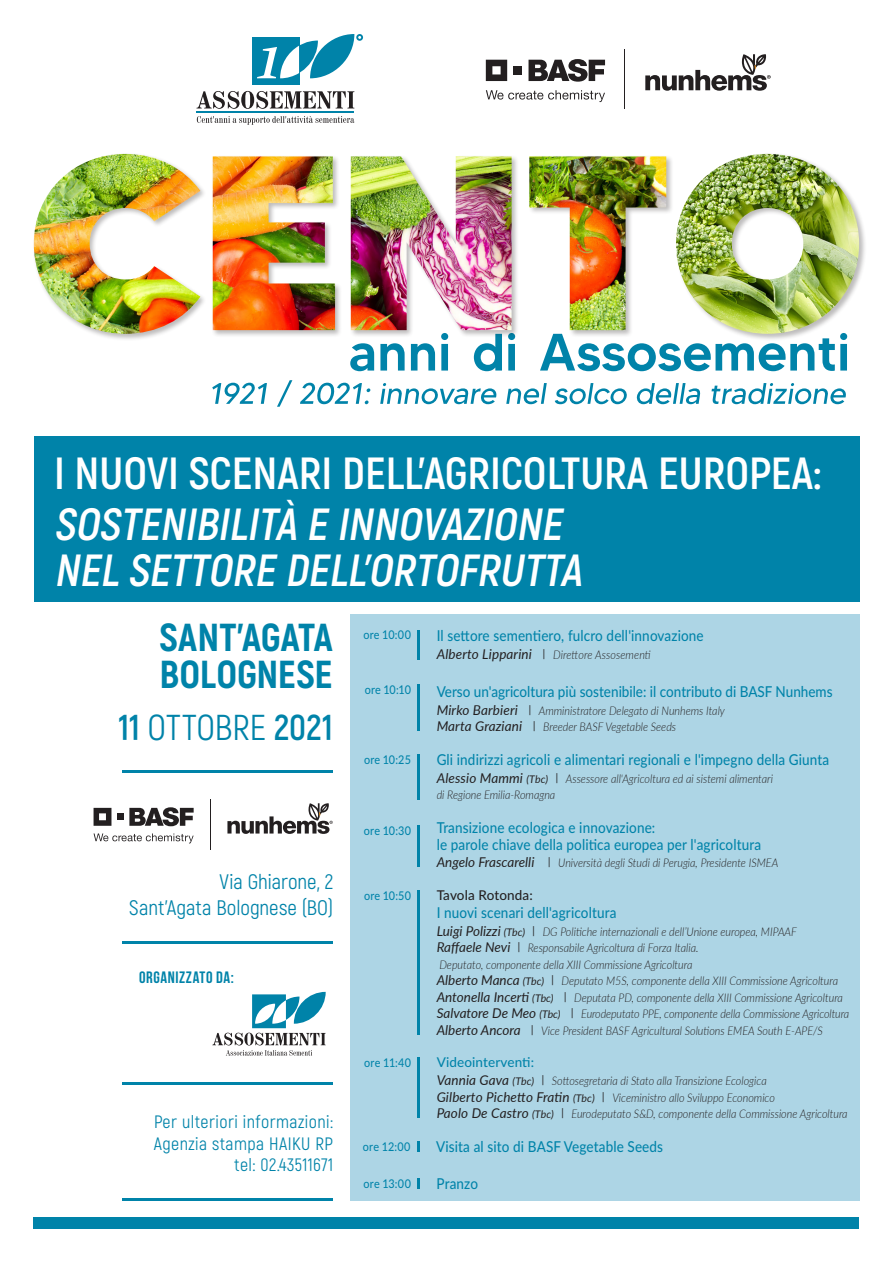
<style>
.page{position:relative;width:893px;height:1263px;background:#fff}
.page>*{position:absolute;margin:0;border:0;box-sizing:border-box;transform-origin:0 0}
.t1{font:500 52.5px "MADETOMMY";color:#0083a9}
.t2{font:italic 700 45px/45.6px "Akrobat";color:#fff}
.t3{font:700 45px "Akrobat";color:#fff}
.t4{font:800 39px/37.5px "Akrobat";color:#0083a9}
.t5{font:36px "Akrobat";color:#0083a9}
.t6{font:21px/25.5px "Akrobat";color:#0083a9;text-align:right}
.t7{font:18px/21.6px "Akrobat";letter-spacing:.025em;color:#0083a9;text-align:right}
.t8{font:700 16.5px "Bebas Neue";letter-spacing:.035em;color:#0083a9}
.t9{font:500 15px/16.4px "Lato";letter-spacing:.01em;color:#0083a9;scale:.9 1}
.t10{font:500 13.5px "Lato";letter-spacing:.01em;color:#0083a9}
.t11{font:500 13.5px "Lato";letter-spacing:.01em;color:#231f20}
.t12{font:italic 300 12px/16.5px "Lato";color:#231f20;scale:.9 1}
.t13{font:500 12px "Lato";letter-spacing:.01em;color:#0083a9;scale:.9 1}
.s1{font-weight:700}
.s2{font-weight:400;font-size:13.5px}
.s3{font-family:"Trade Gothic";font-style:normal;font-size:13.5px}
.s4{font-weight:400;font-size:10.5px}
</style>
<div class="page">
<svg style="left:212px;top:992px;width:114px;height:64px"></svg>
<svg style="left:212px;top:380px;width:634px;height:27px"></svg>
<div style="left:32px;top:152px;width:834px;height:189px;background:#231f20;opacity:.3"></div>
<img style="left:34px;top:154px;width:825px;height:180px">
<div style="left:350px;top:614px;width:509px;height:586px;background:#add5e5"></div>
<svg style="left:197px;top:116px;width:157px;height:9px"></svg>
<hr style="left:196px;top:111px;width:158px;height:1px;background:#0083a9">
<div style="left:252px;top:38px;width:47px;height:47px;background:#0083a9"></div>
<svg style="left:196px;top:91px;width:158px;height:18px"></svg>
<svg style="left:257px;top:34px;width:106px;height:44px"></svg>
<div style="left:34px;top:1217px;width:825px;height:12px;background:#0083a9"></div>
<hr style="left:122px;top:1083px;width:211px;height:2px;background:#0083a9">
<hr style="left:122px;top:1198px;width:211px;height:2px;background:#0083a9">
<hr style="left:122px;top:941px;width:211px;height:3px;background:#0083a9">
<hr style="left:122px;top:770px;width:211px;height:2px;background:#0083a9">
<svg style="left:486px;top:60px;width:21px;height:21px"></svg>
<div style="left:514px;top:66px;width:8px;height:8px;background:#231f20"></div>
<svg style="left:528px;top:59px;width:77px;height:23px"></svg>
<svg style="left:486px;top:90px;width:119px;height:12px"></svg>
<hr style="left:624px;top:49px;width:1px;height:60px;background:#231f20">
<svg style="left:645px;top:54px;width:126px;height:37px"></svg>
<svg style="left:94px;top:808px;width:17px;height:18px"></svg>
<div style="left:117px;top:813px;width:7px;height:7px;background:#231f20"></div>
<svg style="left:129px;top:807px;width:65px;height:19px"></svg>
<svg style="left:94px;top:833px;width:100px;height:10px"></svg>
<hr style="left:210px;top:799px;width:1px;height:50px;background:#231f20">
<svg style="left:227px;top:803px;width:106px;height:31px"></svg>
<div style="left:34px;top:436px;width:825px;height:166px;background:#0083a9"></div>
<hr style="left:417px;top:630px;width:3px;height:29px;background:#0083a9">
<hr style="left:417px;top:825px;width:3px;height:42px;background:#0083a9">
<hr style="left:417px;top:684px;width:3px;height:47px;background:#0083a9">
<hr style="left:417px;top:754px;width:3px;height:45px;background:#0083a9">
<svg style="left:417px;top:1141px;width:3px;height:11px"></svg>
<hr style="left:417px;top:890px;width:3px;height:144px;background:#0083a9">
<svg style="left:418px;top:1178px;width:2px;height:11px"></svg>
<hr style="left:417px;top:1057px;width:3px;height:61px;background:#0083a9">
<h1 class="t1" style="left:349px;top:320px;width:503px">anni di Assosementi</h1>
<h2 class="t3" style="left:54px;top:445px;width:769px">I NUOVI SCENARI DELL'AGRICOLTURA EUROPEA:</h2>
<h2 class="t2" style="left:54px;top:501px;width:538px">SOSTENIBILITÀ E INNOVAZIONE<br>NEL SETTORE DELL'ORTOFRUTTA</h2>
<h3 class="t4" style="left:159px;top:618px;width:175px">SANT'AGATA<br>BOLOGNESE</h3>
<h3 class="t5" style="left:119px;top:706px;width:216px"><span class="s1">11</span> OTTOBRE <span class="s1">2021</span></h3>
<p class="t13" style="left:363px;top:626px;width:54px">ore 10:00</p>
<p class="t9" style="left:437px;top:627px;width:298px">Il settore sementiero, fulcro dell'innovazione</p>
<p class="t12" style="left:437px;top:646px;width:239px"><span class="s2">Alberto Lipparini</span> <span class="s3">|</span> Direttore Assosementi</p>
<p class="t13" style="left:365px;top:681px;width:53px">ore 10:10</p>
<p class="t9" style="left:437px;top:682px;width:441px">Verso un'agricoltura più sostenibile: il contributo di BASF Nunhems</p>
<p class="t12" style="left:437px;top:702px;width:322px"><span class="s2">Mirko Barbieri</span> <span class="s3">|</span> Amministratore Delegato di Nunhems Italy<br><span class="s2">Marta Graziani</span> <span class="s3">|</span> Breeder BASF Vegetable Seeds</p>
<p class="t13" style="left:364px;top:750px;width:54px">ore 10:25</p>
<p class="t9" style="left:437px;top:751px;width:438px">Gli indirizzi agricoli e alimentari regionali e l'impegno della Giunta</p>
<p class="t12" style="left:437px;top:770px;width:375px"><span class="s2">Alessio Mammi</span> <span class="s4">(Tbc)</span> <span class="s3">|</span> Assessore all'Agricoltura ed ai sistemi alimentari di Regione Emilia-Romagna</p>
<h3 class="t6" style="left:129px;top:869px;width:205px">Via Ghiarone, 2<br>Sant'Agata Bolognese (BO)</h3>
<h3 class="t8" style="left:139px;top:968px;width:96px">ORGANIZZATO DA:</h3>
<h3 class="t7" style="left:154px;top:1111px;width:181px">Per ulteriori informazioni:<br>Agenzia stampa HAIKU RP tel: 02.43511671</h3>
<p class="t13" style="left:364px;top:822px;width:54px">ore 10:30</p>
<p class="t9" style="left:437px;top:819px;width:362px">Transizione ecologica e innovazione:<br>le parole chiave della politica europea per l'agricoltura</p>
<p class="t12" style="left:437px;top:854px;width:381px"><span class="s2">Angelo Frascarelli</span> <span class="s3">|</span> Università degli Studi di Perugia, Presidente ISMEA</p>
<p class="t13" style="left:364px;top:887px;width:54px">ore 10:50</p>
<p class="t11" style="left:437px;top:885px;width:98px">Tavola Rotonda:</p>
<p class="t9" style="left:437px;top:903px;width:201px">I nuovi scenari dell'agricoltura</p>
<p class="t12" style="left:437px;top:922px;width:460px"><span class="s2">Luigi Polizzi</span> <span class="s4">(Tbc)</span> <span class="s3">|</span> DG Politiche internazionali e dell’Unione europea, MIPAAF<br><span class="s2">Raffaele Nevi</span> <span class="s3">|</span> Responsabile Agricoltura di Forza Italia.<br>Deputato, componente della XIII Commissione Agricoltura<br><span class="s2">Alberto Manca</span> <span class="s4">(Tbc)</span> <span class="s3">|</span> Deputato M5S, componente della XIII Commissione Agricoltura <span class="s2">Antonella Incerti</span> <span class="s4">(Tbc)</span> <span class="s3">|</span> Deputata PD, componente della XIII Commissione Agricoltura <span class="s2">Salvatore De Meo</span> <span class="s4">(Tbc)</span> <span class="s3">|</span> Eurodeputato PPE, componente della Commissione Agricoltura <span class="s2">Alberto Ancora</span> <span class="s3">|</span> Vice President BASF Agricultural Solutions EMEA South E-APE/S</p>
<p class="t13" style="left:364px;top:1054px;width:53px">ore 11:40</p>
<p class="t10" style="left:437px;top:1053px;width:99px">Videointerventi:</p>
<p class="t12" style="left:437px;top:1072px;width:458px"><span class="s2">Vannia Gava</span> <span class="s4">(Tbc)</span> <span class="s3">|</span> Sottosegretaria di Stato alla Transizione Ecologica<br><span class="s2">Gilberto Pichetto Fratin</span> <span class="s4">(Tbc)</span> <span class="s3">|</span> Viceministro allo Sviluppo Economico<br><span class="s2">Paolo De Castro</span> <span class="s4">(Tbc)</span> <span class="s3">|</span> Eurodeputato S&amp;D, componente della Commissione Agricoltura</p>
<p class="t13" style="left:363px;top:1138px;width:54px">ore 12:00</p>
<p class="t9" style="left:436px;top:1138px;width:254px">Visita al sito di BASF Vegetable Seeds</p>
<p class="t13" style="left:364px;top:1175px;width:54px">ore 13:00</p>
<p class="t9" style="left:437px;top:1174px;width:48px">Pranzo</p>
</div>
